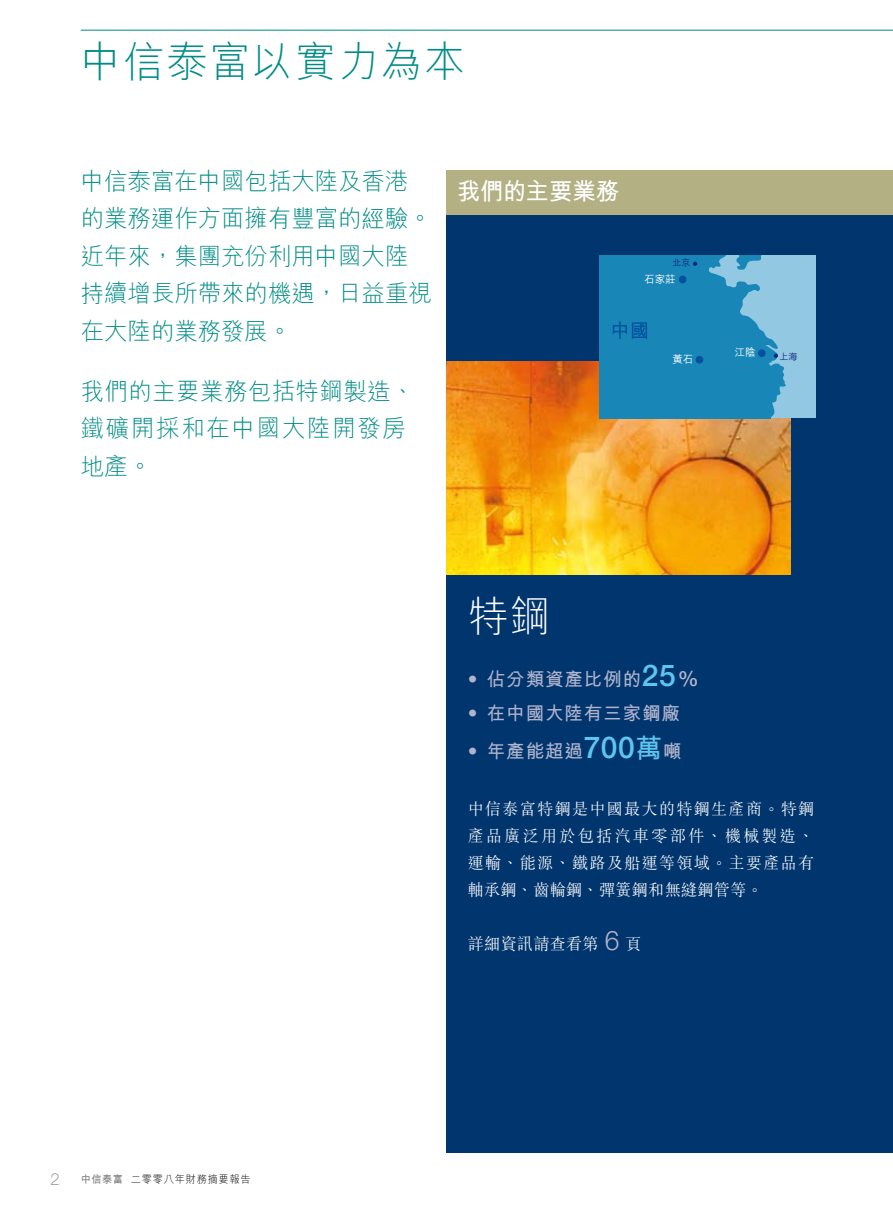
<style>
.page{position:relative;width:893px;height:1217px;background:#fff}
.page>*{position:absolute;margin:0;border:0;box-sizing:border-box;transform-origin:0 0}
.t1{font:300 42px "M Hei HK";letter-spacing:.05em;color:#008c85}
.t2{font:300 42px "M Hei HK";color:#fff}
.t3{font:300 24px/37.5px "M Hei HK";color:#008c85}
.t4{font:300 24px/37.5px "M Hei HK";letter-spacing:.02em;color:#008c85}
.t5{font:700 24px "M Hei HK";letter-spacing:-.01em;color:#fff}
.t6{font:700 18.75px "M Hei HK";letter-spacing:.035em;color:#b0b3cc}
.t7{font:300 16.5px/27px "M Sung HK";letter-spacing:.08em;color:#fff;text-align:justify}
.t8{font:300 16.5px "M Sung HK";letter-spacing:.02em;color:#fff}
.t9{font:100 16.5px "Helvetica Neue";color:#7b7c7e}
.t10{font:300 10.5px "M Hei HK";letter-spacing:.07em;color:#000}
.t11{font:10.5px "M Hei HK Medium B5 pc H";color:#fff}
.t12{font:9px "M Hei HK Medium B5 pc H";color:#14267b}
.s1{font-family:"Helvetica Neue";font-weight:500;font-size:19.5px}
.s2{font-family:"Helvetica Neue";font-weight:500;font-size:30px;color:#5ec5ed}
.s3{font-family:"Helvetica Neue";font-weight:500;font-size:21px}
.s4{font-size:27px;color:#5ec5ed}
.s5{font-weight:700;color:#7b7c7e}
.s6{font-family:"Helvetica Neue";font-size:27px;color:#b0b3cc}
</style>
<div class="page">
<hr style="left:81px;top:30px;width:812px;height:1px;background:#008c85">
<div style="left:446px;top:196px;width:447px;height:956px;background:#00356e"></div>
<img style="left:446px;top:361px;width:345px;height:213px">
<div style="left:446px;top:170px;width:447px;height:45px;background:#b3b083"></div>
<div style="left:600px;top:255px;width:216px;height:163px;background:#92c8e1"></div>
<svg style="left:600px;top:255px;width:191px;height:164px"></svg>
<h1 class="t1" style="left:81px;top:32px;width:386px">中信泰富以實力為本</h1>
<h2 class="t3" style="left:81px;top:161px;width:353px">中信泰富在中國包括大陸及香港的業務運作方面擁有豐富的經驗。近年來，集團充份利用中國大陸持續增長所帶來的機遇，日益重視在大陸的業務發展。</h2>
<h2 class="t4" style="left:81px;top:371px;width:335px">我們的主要業務包括特鋼製造、鐵礦開採和在中國大陸開發房地產。</h2>
<h2 class="t5" style="left:457px;top:174px;width:164px">我們的主要業務</h2>
<p class="t12" style="left:672px;top:256px;width:19px">北京</p>
<p class="t11" style="left:644px;top:271px;width:33px">石家莊</p>
<p class="t11" style="left:672px;top:351px;width:22px">黃石</p>
<p class="t11" style="left:735px;top:344px;width:22px">江陰</p>
<p class="t12" style="left:779px;top:349px;width:19px">上海</p>
<h1 class="t2" style="left:468px;top:587px;width:84px">特鋼</h1>
<p class="t6" style="left:468px;top:665px;width:232px"><span class="s1">•</span> 佔分類資產比例的<span class="s2">25</span><span class="s3">%</span></p>
<p class="t6" style="left:468px;top:699px;width:214px"><span class="s1">•</span> 在中國大陸有三家鋼廠</p>
<p class="t6" style="left:468px;top:737px;width:216px"><span class="s1">•</span> 年產能超過<span class="s2">700</span><span class="s4">萬</span>噸</p>
<p class="t9" style="left:50px;top:1169px;width:11px">2</p>
<p class="t10" style="left:81px;top:1171px;width:171px"><span class="s5">中信泰富</span> 二零零八年財務摘要報告</p>
<p class="t7" style="left:468px;top:794px;width:348px">中信泰富特鋼是中國最大的特鋼生產商。特鋼產品廣泛用於包括汽車零部件、機械製造、運輸、能源、鐵路及船運等領域。主要產品有軸承鋼、齒輪鋼、彈簧鋼和無縫鋼管等。</p>
<p class="t8" style="left:468px;top:932px;width:175px">詳細資訊請查看第 <span class="s6">6</span> 頁</p>
</div>
